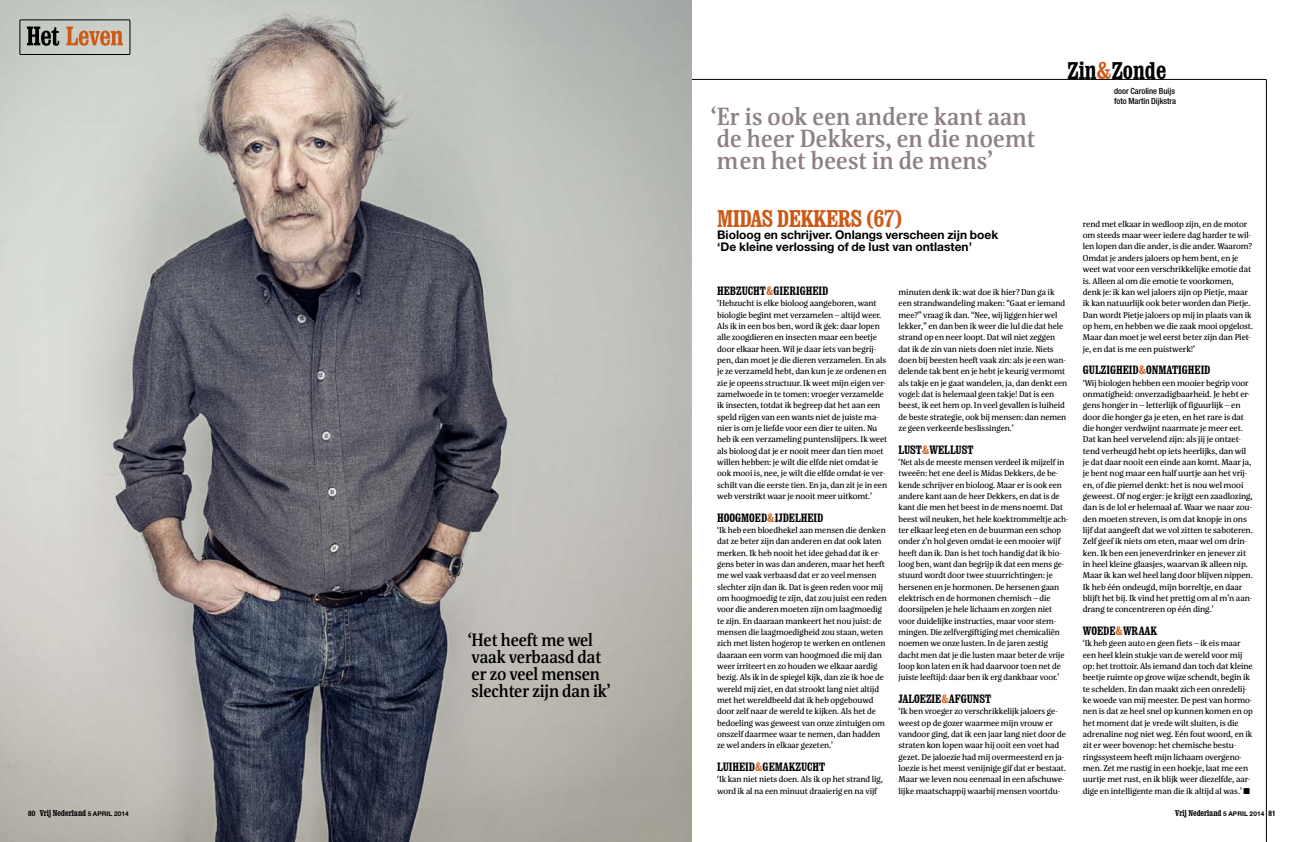
<style>
.page{position:relative;width:1304px;height:842px;background:#fff}
.page>*{position:absolute;margin:0;border:0;box-sizing:border-box;transform-origin:0 0}
.t1{font:600 25px/22px "Floris JW04";letter-spacing:.01em;color:#8d8087}
.t2{font:700 condensed 24px "Clarendon BT";letter-spacing:-.025em;color:#cd5916}
.t3{font:700 condensed 24px "Clarendon BT";color:#000}
.t4{font:600 18px/17px "Floris JW04";letter-spacing:-.005em;color:#000}
.t5{font:700 condensed 12px "Clarendon BT";letter-spacing:-.005em;color:#000}
.t6{font:700 12px/12px "Helvetica Neue LT Std";color:#000}
.t7{font:8.5px/11.3px "Floris Text 15 Plus 1";letter-spacing:-.01em;color:#000}
.t8{font:8.5px/11.3px "Floris Text 15 Plus 1";letter-spacing:-.01em;color:#000;scale:.96 1}
.t9{font:700 condensed 8.5px "Clarendon BT";letter-spacing:-.005em;color:#000}
.t10{font:500 condensed 8.5px/10px "Helvetica Neue LT Std";color:#000}
.s1{color:#cd5916}
.s2{font-family:"Helvetica Neue LT Std";font-size:7.5px}
.s3{font-family:"Helvetica Neue LT Std";font-stretch:normal;font-size:6.5px}
</style>
<div class="page">
<img style="left:0;top:1px;width:692px;height:841px">
<div style="left:20px;top:20px;width:110px;height:35px;border:1px solid #000"></div>
<svg style="left:66px;top:27px;width:57px;height:19px"></svg>
<svg style="left:27px;top:27px;width:32px;height:19px"></svg>
<h3 class="t4" style="left:468px;top:631px;width:145px">‘Het heeft me wel vaak verbaasd dat er zo veel mensen slechter zijn dan ik’</h3>
<h1 class="t1" style="left:711px;top:106px;width:326px">‘Er is ook een andere kant aan de heer Dekkers, en die noemt men het beest in de mens’</h1>
<h2 class="t3" style="left:1067px;top:56px;width:100px">ZIN<span class="s1">&amp;</span>ZONDE</h2>
<p class="t10" style="left:1114px;top:86px;width:64px">door Caroline Buijs foto Martin Dijkstra</p>
<h2 class="t2" style="left:717px;top:203px;width:187px">MIDAS DEKKERS (67)</h2>
<h3 class="t6" style="left:717px;top:228px;width:283px">Bioloog en schrijver. Onlangs verscheen zijn boek ‘De kleine verlossing of de lust van ontlasten’</h3>
<p class="t7" style="left:899px;top:286px;width:170px">minuten denk ik: wat doe ik hier? Dan ga ik een strandwandeling maken: “Gaat er iemand mee?” vraag ik dan. “Nee, wij liggen hier wel lekker,” en dan ben ik weer die lul die dat hele strand op en neer loopt. Dat wil niet zeggen dat ik de zin van niets doen niet inzie. Niets doen bij beesten heeft vaak zin: als je een wan&shy;delende tak bent en je hebt je keurig vermomt als takje en je gaat wandelen, ja, dan denkt een vogel: dat is helemaal geen takje! Dat is een beest, ik eet hem op. In veel gevallen is luiheid de beste strategie, ook bij mensen: dan nemen ze geen verkeerde beslissingen.’</p>
<h3 class="t5" style="left:899px;top:442px;width:76px">LUST<span class="s1">&amp;</span>WELLUST</h3>
<p class="t8" style="left:899px;top:456px;width:178px">‘Net als de meeste mensen verdeel ik mijzelf in tweeën: het ene deel is Midas Dekkers, de be&shy;kende schrijver en bioloog. Maar er is ook een andere kant aan de heer Dekkers, en dat is de kant die men het beest in de mens noemt. Dat beest wil neuken, het hele koektrommeltje ach&shy;ter elkaar leeg eten en de buurman een schop onder z’n hol geven omdat-ie een mooier wijf heeft dan ik. Dan is het toch handig dat ik bio&shy;loog ben, want dan begrijp ik dat een mens ge&shy;stuurd wordt door twee stuurrichtingen: je hersenen en je hormonen. De hersenen gaan elektrisch en de hormonen chemisch – die doorsijpelen je hele lichaam en zorgen niet voor duidelijke instructies, maar voor stem&shy;mingen. Die zelfvergiftiging met chemicaliën noemen we onze lusten. In de jaren zestig dacht men dat je die lusten maar beter de vrije loop kon laten en ik had daarvoor toen net de juiste leeftijd: daar ben ik erg dankbaar voor.’</p>
<h3 class="t5" style="left:899px;top:691px;width:94px">JALOEZIE<span class="s1">&amp;</span>AFGUNST</h3>
<p class="t7" style="left:899px;top:706px;width:169px">‘Ik ben vroeger zo verschrikkelijk jaloers ge&shy;weest op de gozer waarmee mijn vrouw er vandoor ging, dat ik een jaar lang niet door de straten kon lopen waar hij ooit een voet had gezet. De jaloezie had mij overmeesterd en ja&shy;loezie is het meest venijnige gif dat er bestaat.<br>Maar we leven nou eenmaal in een afschuwe&shy;lijke maatschappij waarbij mensen voortdu-</p>
<h3 class="t5" style="left:717px;top:283px;width:113px">HEBZUCHT<span class="s1">&amp;</span>GIERIGHEID</h3>
<p class="t7" style="left:717px;top:298px;width:172px">‘Hebzucht is elke bioloog aangeboren, want biologie begint met verzamelen – altijd weer.<br>Als ik in een bos ben, word ik gek: daar lopen alle zoogdieren en insecten maar een beetje door elkaar heen. Wil je daar iets van begrij&shy;pen, dan moet je die dieren verzamelen. En als je ze verzameld hebt, dan kun je ze ordenen en zie je opeens structuur. Ik weet mijn eigen ver&shy;zamelwoede in te tomen: vroeger verzamelde ik insecten, totdat ik begreep dat het aan een speld rijgen van een wants niet de juiste ma&shy;nier is om je liefde voor een dier te uiten. Nu heb ik een verzameling puntenslijpers. Ik weet als bioloog dat je er nooit meer dan tien moet willen hebben: je wilt die elfde niet omdat-ie ook mooi is, nee, je wilt die elfde omdat-ie ver&shy;schilt van die eerste tien. En ja, dan zit je in een web verstrikt waar je nooit meer uitkomt.’</p>
<h3 class="t5" style="left:717px;top:510px;width:108px">HOOGMOED<span class="s1">&amp;</span>IJDELHEID</h3>
<p class="t7" style="left:717px;top:524px;width:171px">‘Ik heb een bloedhekel aan mensen die denken dat ze beter zijn dan anderen en dat ook laten merken. Ik heb nooit het idee gehad dat ik er&shy;gens beter in was dan anderen, maar het heeft me wel vaak verbaasd dat er zo veel mensen slechter zijn dan ik. Dat is geen reden voor mij om hoogmoedig te zijn, dat zou juist een reden voor die anderen moeten zijn om laagmoedig te zijn. En daaraan mankeert het nou juist: de mensen die laagmoedigheid zou staan, weten zich met listen hogerop te werken en ontlenen daaraan een vorm van hoogmoed die mij dan weer irriteert en zo houden we elkaar aardig bezig. Als ik in de spiegel kijk, dan zie ik hoe de wereld mij ziet, en dat strookt lang niet altijd met het wereldbeeld dat ik heb opgebouwd door zelf naar de wereld te kijken. Als het de bedoeling was geweest van onze zintuigen om onszelf daarmee waar te nemen, dan hadden ze wel anders in elkaar gezeten.’</p>
<h3 class="t5" style="left:717px;top:759px;width:110px">LUIHEID<span class="s1">&amp;</span>GEMAKZUCHT</h3>
<p class="t7" style="left:717px;top:774px;width:167px">‘Ik kan niet niets doen. Als ik op het strand lig, word ik al na een minuut draaierig en na vijf</p>
<p class="t7" style="left:1083px;top:218px;width:172px">rend met elkaar in wedloop zijn, en de motor om steeds maar weer iedere dag harder te wil&shy;len lopen dan die ander, is die ander. Waarom?<br>Omdat je anders jaloers op hem bent, en je weet wat voor een verschrikkelijke emotie dat is. Alleen al om die emotie te voorkomen, denk je: ik kan wel jaloers zijn op Pietje, maar ik kan natuurlijk ook beter worden dan Pietje.<br>Dan wordt Pietje jaloers op mij in plaats van ik op hem, en hebben we die zaak mooi opgelost.<br>Maar dan moet je wel eerst beter zijn dan Piet&shy;je, en dat is me een puistwerk!’</p>
<h3 class="t5" style="left:1083px;top:363px;width:129px">GULZIGHEID<span class="s1">&amp;</span>ONMATIGHEID</h3>
<p class="t7" style="left:1083px;top:377px;width:172px">‘Wij biologen hebben een mooier begrip voor onmatigheid: onverzadigbaarheid. Je hebt er&shy;gens honger in – letterlijk of figuurlijk – en door die honger ga je eten, en het rare is dat die honger verdwijnt naarmate je meer eet.<br>Dat kan heel vervelend zijn: als jij je ontzet&shy;tend verheugd hebt op iets heerlijks, dan wil je dat daar nooit een einde aan komt. Maar ja, je bent nog maar een half uurtje aan het vrij&shy;en, of die piemel denkt: het is nou wel mooi geweest. Of nog erger: je krijgt een zaadlozing, dan is de lol er helemaal af. Waar we naar zou&shy;den moeten streven, is om dat knopje in ons lijf dat aangeeft dat we vol zitten te saboteren.<br>Zelf geef ik niets om eten, maar wel om drin&shy;ken. Ik ben een jeneverdrinker en jenever zit in heel kleine glaasjes, waarvan ik alleen nip.<br>Maar ik kan wel heel lang door blijven nippen.<br>Ik heb één ondeugd, mijn borreltje, en daar blijft het bij. Ik vind het prettig om al m’n aan&shy;drang te concentreren op één ding.’</p>
<h3 class="t5" style="left:1083px;top:623px;width:76px">WOEDE<span class="s1">&amp;</span>WRAAK</h3>
<p class="t7" style="left:1083px;top:638px;width:172px">‘Ik heb geen auto en geen fiets – ik eis maar een heel klein stukje van de wereld voor mij op: het trottoir. Als iemand dan toch dat kleine beetje ruimte op grove wijze schendt, begin ik te schelden. En dan maakt zich een onredelij&shy;ke woede van mij meester. De pest van hormo&shy;nen is dat ze heel snel op kunnen komen en op het moment dat je vrede wilt sluiten, is die adrenaline nog niet weg. Eén fout woord, en ik zit er weer bovenop: het chemische bestu&shy;ringssysteem heeft mijn lichaam overgeno&shy;men. Zet me rustig in een hoekje, laat me een uurtje met rust, en ik blijk weer diezelfde, aar&shy;dige en intelligente man die ik altijd al was.’</p>
<p class="t9" style="left:28px;top:808px;width:102px"><span class="s2">80</span> VRIJ NEDERLAND <span class="s3">5 APRIL 2014</span></p>
<p class="t9" style="left:1175px;top:808px;width:102px">VRIJ NEDERLAND <span class="s3">5 APRIL 2014</span> <span class="s2">81</span></p>
</div>
